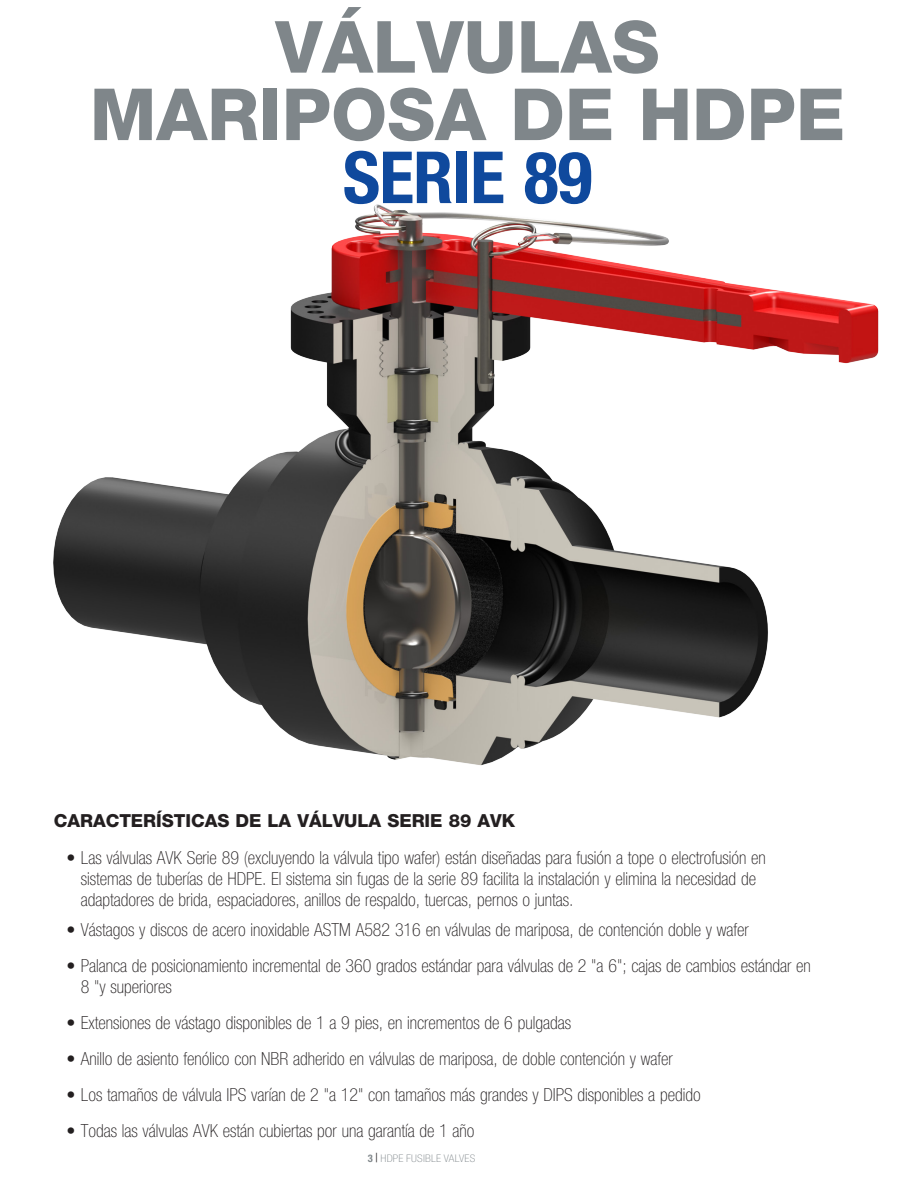
<style>
.page{position:relative;width:918px;height:1188px;background:#fff}
.page>*{position:absolute;margin:0;border:0;box-sizing:border-box;transform-origin:0 0}
.HEADLINE_BLUE_left_s{font:800 72px/65.2px "Helvetica Neue LT Pro";color:#7f868a;text-align:center}
.t1{font:100 condensed 18px/21px "Helvetica Neue LT Pro";color:#231f20}
.INTRO_TEXT{font:800 18px "Helvetica Neue LT Pro";color:#231f20}
.PAGE_NUMBER_TEXT_lef{font:100 condensed 10.5px "Helvetica Neue LT Pro";letter-spacing:.015em;color:#7f868a;scale:1.1 1}
.s1{font-weight:700;font-stretch:condensed;color:#0f499d}
.s2{font-weight:700}
.s3{font-family:"Times New Roman";font-weight:700;font-stretch:normal;color:#231f20}
</style>
<div class="page">
<img style="left:53px;top:204px;width:826px;height:562px">
<p class="HEADLINE_BLUE_left_s" style="left:90px;top:14px;width:757px">VÁLVULAS<br>MARIPOSA DE HDPE<br><span class="s1">SERIE 89</span></p>
<p class="INTRO_TEXT" style="left:54px;top:810px;width:463px">CARACTERÍSTICAS DE LA VÁLVULA SERIE 89 AVK</p>
<p class="t1" style="left:81px;top:848px;width:687px;text-indent:-14px">• Las válvulas AVK Serie 89 (excluyendo la válvula tipo wafer) están diseñadas para fusión a tope o electrofusión en sistemas de tuberías de HDPE. El sistema sin fugas de la serie 89 facilita la instalación y elimina la necesidad de adaptadores de brida, espaciadores, anillos de respaldo, tuercas, pernos o juntas.</p>
<p class="t1" style="left:67px;top:920px;width:684px">• Vástagos y discos de acero inoxidable ASTM A582 316 en válvulas de mariposa, de contención doble y wafer</p>
<p class="t1" style="left:81px;top:955px;width:731px;line-height:21.9px;text-indent:-14px">• Palanca de posicionamiento incremental de 360 grados estándar para válvulas de 2 "a 6"; cajas de cambios estándar en<br>8 "y superiores</p>
<p class="t1" style="left:67px;top:1013px;width:506px">• Extensiones de vástago disponibles de 1 a 9 pies, en incrementos de 6 pulgadas</p>
<p class="t1" style="left:67px;top:1049px;width:608px">• Anillo de asiento fenólico con NBR adherido en válvulas de mariposa, de doble contención y wafer</p>
<p class="t1" style="left:67px;top:1085px;width:636px">• Los tamaños de válvula IPS varían de 2 "a 12" con tamaños más grandes y DIPS disponibles a pedido</p>
<p class="t1" style="left:67px;top:1121px;width:410px">• Todas las válvulas AVK están cubiertas por una garantía de 1 año</p>
<p class="PAGE_NUMBER_TEXT_lef" style="left:368px;top:1152px;width:99px"><span class="s2">3</span> <span class="s3">|</span> HDPE FUSIBLE VALVES</p>
</div>
